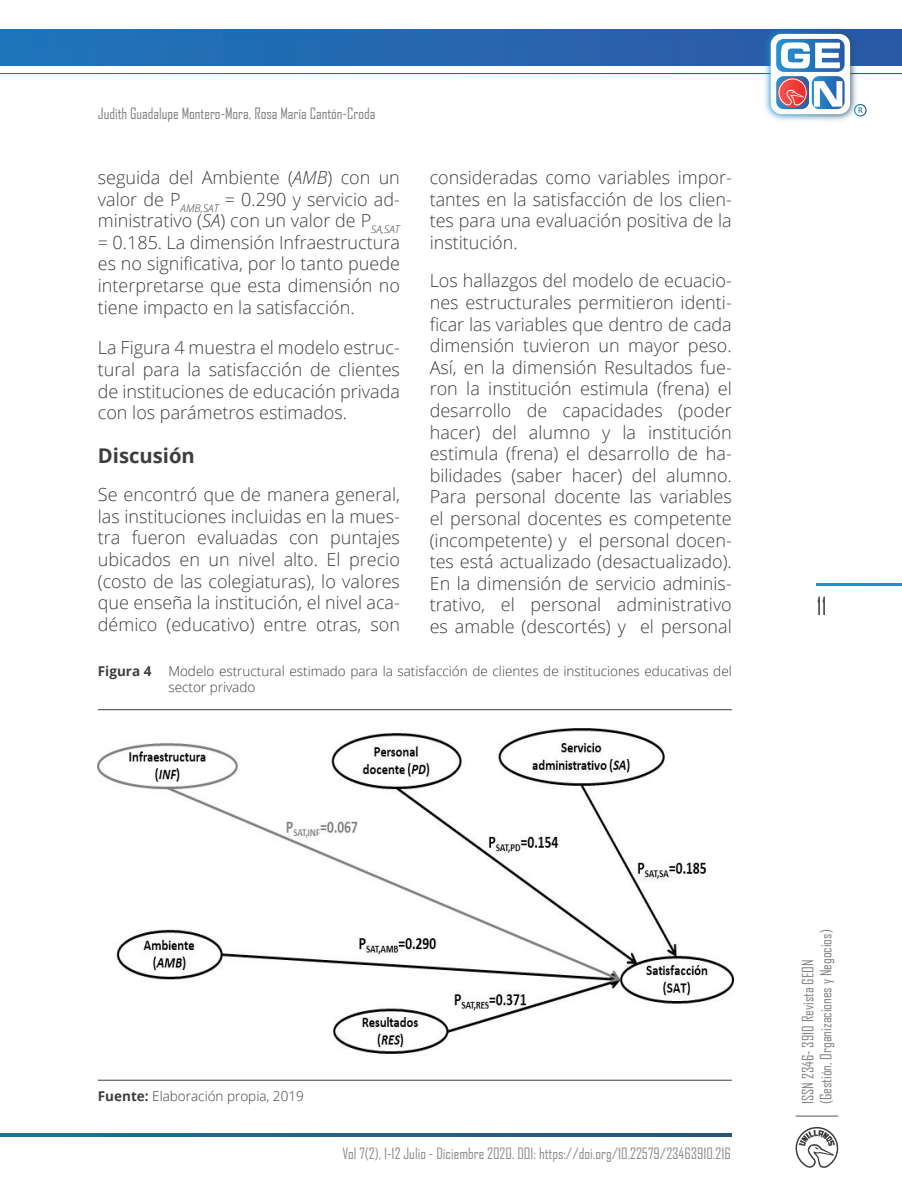
<style>
.page{position:relative;width:902px;height:1191px;background:#fff}
.page>*{position:absolute;margin:0;border:0;box-sizing:border-box;transform-origin:0 0}
.t1{font:24px "Agency FB";color:#3e3e3f}
.N1{font:700 20.25px "Open Sans";color:#3e3e3f}
.Cuerpo_de_Texto{font:300 18px/21.6px "Open Sans";color:#3e3e3f;text-align:justify}
.t2{font:15px/18px "Agency FB";color:#808285}
.t3{font:15px "Agency FB";color:#8b8d90}
.Titulo_grafico{font:300 13.5px/16.5px "Open Sans";color:#3e3e3f}
.Fuente{font:300 13.5px "Open Sans";color:#3e3e3f}
.Titulo_grafico-2{font:700 13.5px "Open Sans";color:#3e3e3f}
.s1{font-style:italic}
.s2{font-weight:700}
</style>
<div class="page">
<div style="left:0;top:30px;width:901px;height:24px;background:#2469b2"></div>
<div style="left:0;top:46px;width:901px;height:19px;background:#2569b2"></div>
<img style="left:715px;top:27px;width:186px;height:94px">
<div style="left:770px;top:34px;width:80px;height:80px;background:#fdfdfd;border-radius:11px"></div>
<svg style="left:776px;top:39px;width:68px;height:70px"></svg>
<hr style="left:795px;top:1115px;width:43px;height:1px;background:#57585a">
<svg style="left:795px;top:1126px;width:43px;height:42px"></svg>
<svg style="left:0;top:1133px;width:731px;height:4px;background:#246389"></svg>
<hr style="left:816px;top:583px;width:85px;height:2px;background:#1f93cf">
<hr style="left:98px;top:709px;width:633px;height:1px;background:#3e3e3f">
<hr style="left:98px;top:1079px;width:633px;height:1px;background:#3e3e3f">
<img style="left:98px;top:728px;width:635px;height:326px">
<p class="t2" style="left:98px;top:105px;width:279px">Judith Guadalupe Montero-Mora, Rosa María Cantón-Croda</p>
<p class="Cuerpo_de_Texto" style="left:98px;top:166px;width:303px">seguida del Ambiente (<span class="s1">AMB</span>) con un valor de P<sub>AMB,SAT</sub> = 0.290 y servicio ad&shy;ministrativo (<span class="s1">SA</span>) con un valor de P<sub>SA,SAT </sub>= 0.185. La dimensión Infraestructura es no significativa, por lo tanto puede interpretarse que esta dimensión no tiene impacto en la satisfacción.</p>
<p class="Cuerpo_de_Texto" style="left:98px;top:336px;width:303px">La Figura 4 muestra el modelo estruc&shy;tural para la satisfacción de clientes de instituciones de educación privada con los parámetros estimados.</p>
<p class="N1" style="left:98px;top:441px;width:99px">Discusión</p>
<p class="Cuerpo_de_Texto" style="left:98px;top:483px;width:303px">Se encontró que de manera general, las instituciones incluidas en la mues&shy;tra fueron evaluadas con puntajes ubicados en un nivel alto. El precio (costo de las colegiaturas), lo valores que enseña la institución, el nivel aca&shy;démico (educativo) entre otras, son</p>
<p class="Cuerpo_de_Texto" style="left:429px;top:166px;width:303px">consideradas como variables impor&shy;tantes en la satisfacción de los clien&shy;tes para una evaluación positiva de la institución.</p>
<p class="Cuerpo_de_Texto" style="left:429px;top:269px;width:303px">Los hallazgos del modelo de ecuacio&shy;nes estructurales permitieron identi&shy;ficar las variables que dentro de cada dimensión tuvieron un mayor peso.<br>Así, en la dimensión Resultados fue&shy;ron la institución estimula (frena) el desarrollo de capacidades (poder hacer) del alumno y la institución estimula (frena) el desarrollo de ha&shy;bilidades (saber hacer) del alumno.<br>Para personal docente las variables el personal docentes es competente (incompetente) y el personal docen&shy;tes está actualizado (desactualizado).<br>En la dimensión de servicio adminis&shy;trativo, el personal administrativo es amable (descortés) y el personal</p>
<p class="Titulo_grafico-2" style="left:98px;top:661px;width:55px">Figura 4</p>
<p class="Titulo_grafico" style="left:168px;top:662px;width:565px">Modelo estructural estimado para la satisfacción de clientes de instituciones educativas del sector privado</p>
<h1 class="t1" style="left:816px;top:591px;width:11px">11</h1>
<p class="Fuente" style="left:98px;top:1086px;width:207px"><span class="s2">Fuente:</span> Elaboración propia, 2019</p>
<p class="t3" style="left:342px;top:1144px;width:390px">Vol 7(2), 1-12 Julio - Diciembre 2020. DOI: https://doi.org/10.22579/23463910.216</p>
<p class="t2" style="left:798px;top:1104px;width:176px;rotate:-90deg">ISSN 2346- 3910 Revista GEON (Gestión, Organizaciones y Negocios)</p>
</div>
